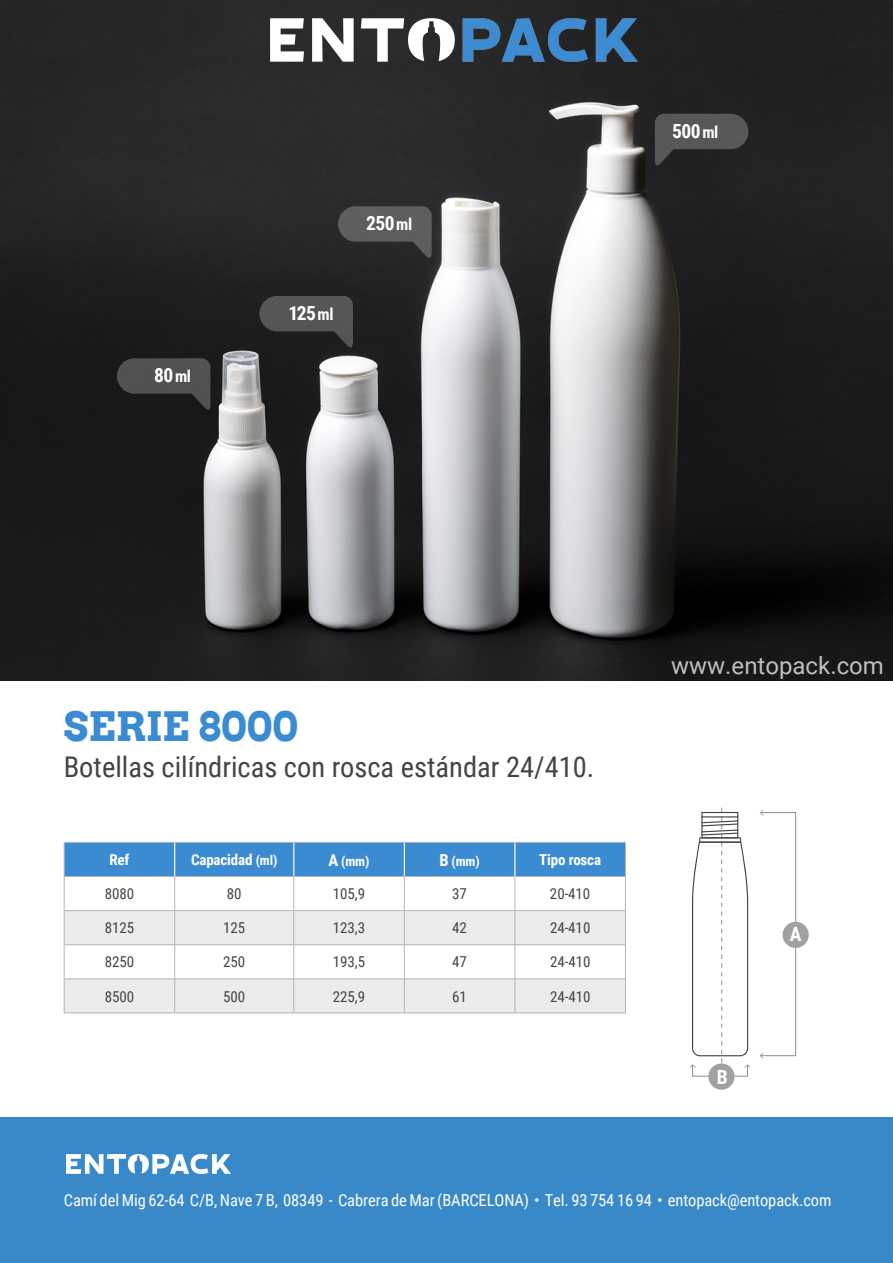
<style>
.page{position:relative;width:893px;height:1263px;background:#fff}
.page>*{position:absolute;margin:0;border:0;box-sizing:border-box;transform-origin:0 0}
.t1{font:700 40.5px "Arvo";color:#3a8bd2}
.t2{font:28.5px "Roboto Condensed";color:#444}
.t3{font:24px "Roboto";color:#bfbfbf}
.t4{font:700 19.65px "Roboto Condensed";color:#fff}
.t5{font:700 19.5px "Roboto Condensed";letter-spacing:-.03em;color:#fff}
.t6{font:16.5px "Roboto Condensed";letter-spacing:-.005em;color:#fff}
.t7{font:15px "Roboto Condensed";letter-spacing:-.005em;color:#444}
.t8{font:700 15px "Roboto Condensed";letter-spacing:-.01em;color:#fff}
.t9{font:700 13.5px "Roboto Condensed";color:#fff}
.s1{font-size:16.5px}
.s2{font-size:13.5px}
</style>
<div class="page">
<div style="left:65px;top:843px;width:560px;height:33px;background:#3a8bd2"></div>
<svg style="left:65px;top:911px;width:560px;height:101px;fill:#ececec"></svg>
<hr style="left:64px;top:842px;width:111px;height:1px;background:#b4b4b4">
<hr style="left:64px;top:843px;width:1px;height:33px;background:#b4b4b4">
<hr style="left:175px;top:842px;width:119px;height:1px;background:#b4b4b4">
<hr style="left:294px;top:842px;width:110px;height:1px;background:#b4b4b4">
<hr style="left:404px;top:842px;width:111px;height:1px;background:#b4b4b4">
<hr style="left:515px;top:842px;width:111px;height:1px;background:#b4b4b4">
<hr style="left:625px;top:843px;width:1px;height:33px;background:#b4b4b4">
<hr style="left:64px;top:876px;width:1px;height:35px;background:#b4b4b4">
<hr style="left:625px;top:876px;width:1px;height:35px;background:#b4b4b4">
<hr style="left:64px;top:911px;width:1px;height:34px;background:#b4b4b4">
<hr style="left:625px;top:911px;width:1px;height:34px;background:#b4b4b4">
<hr style="left:64px;top:945px;width:1px;height:34px;background:#b4b4b4">
<hr style="left:625px;top:945px;width:1px;height:34px;background:#b4b4b4">
<hr style="left:64px;top:979px;width:1px;height:33px;background:#b4b4b4">
<hr style="left:625px;top:979px;width:1px;height:33px;background:#b4b4b4">
<hr style="left:64px;top:1012px;width:111px;height:1px;background:#b4b4b4">
<hr style="left:175px;top:1012px;width:119px;height:1px;background:#b4b4b4">
<hr style="left:294px;top:1012px;width:110px;height:1px;background:#b4b4b4">
<hr style="left:404px;top:1012px;width:111px;height:1px;background:#b4b4b4">
<hr style="left:515px;top:1012px;width:111px;height:1px;background:#b4b4b4">
<hr style="left:294px;top:843px;width:1px;height:33px;background:#b4b4b4">
<hr style="left:515px;top:843px;width:1px;height:33px;background:#b4b4b4">
<hr style="left:65px;top:876px;width:110px;height:1px;background:#b4b4b4">
<hr style="left:175px;top:876px;width:119px;height:1px;background:#b4b4b4">
<hr style="left:174px;top:877px;width:1px;height:33px;background:#b4b4b4">
<hr style="left:294px;top:876px;width:110px;height:1px;background:#b4b4b4">
<hr style="left:294px;top:877px;width:1px;height:33px;background:#b4b4b4">
<hr style="left:404px;top:876px;width:111px;height:1px;background:#b4b4b4">
<hr style="left:404px;top:877px;width:1px;height:33px;background:#b4b4b4">
<hr style="left:515px;top:876px;width:110px;height:1px;background:#b4b4b4">
<hr style="left:515px;top:877px;width:1px;height:33px;background:#b4b4b4">
<hr style="left:65px;top:910px;width:110px;height:1px;background:#b4b4b4">
<hr style="left:175px;top:910px;width:119px;height:1px;background:#b4b4b4">
<hr style="left:174px;top:911px;width:1px;height:33px;background:#b4b4b4">
<hr style="left:294px;top:910px;width:110px;height:1px;background:#b4b4b4">
<hr style="left:294px;top:911px;width:1px;height:33px;background:#b4b4b4">
<hr style="left:404px;top:910px;width:111px;height:1px;background:#b4b4b4">
<hr style="left:404px;top:911px;width:1px;height:33px;background:#b4b4b4">
<hr style="left:515px;top:910px;width:110px;height:1px;background:#b4b4b4">
<hr style="left:515px;top:911px;width:1px;height:33px;background:#b4b4b4">
<hr style="left:65px;top:944px;width:110px;height:1px;background:#b4b4b4">
<hr style="left:175px;top:944px;width:119px;height:1px;background:#b4b4b4">
<hr style="left:174px;top:945px;width:1px;height:34px;background:#b4b4b4">
<hr style="left:294px;top:944px;width:110px;height:1px;background:#b4b4b4">
<hr style="left:294px;top:945px;width:1px;height:34px;background:#b4b4b4">
<hr style="left:404px;top:944px;width:111px;height:1px;background:#b4b4b4">
<hr style="left:404px;top:945px;width:1px;height:34px;background:#b4b4b4">
<hr style="left:515px;top:944px;width:110px;height:1px;background:#b4b4b4">
<hr style="left:515px;top:945px;width:1px;height:34px;background:#b4b4b4">
<hr style="left:65px;top:978px;width:110px;height:1px;background:#b4b4b4">
<hr style="left:175px;top:978px;width:119px;height:1px;background:#b4b4b4">
<hr style="left:174px;top:979px;width:1px;height:33px;background:#b4b4b4">
<hr style="left:294px;top:978px;width:110px;height:1px;background:#b4b4b4">
<hr style="left:294px;top:979px;width:1px;height:33px;background:#b4b4b4">
<hr style="left:404px;top:978px;width:111px;height:1px;background:#b4b4b4">
<hr style="left:404px;top:979px;width:1px;height:33px;background:#b4b4b4">
<hr style="left:515px;top:978px;width:110px;height:1px;background:#b4b4b4">
<hr style="left:515px;top:979px;width:1px;height:33px;background:#b4b4b4">
<hr style="left:174px;top:843px;width:1px;height:33px;background:#fff">
<hr style="left:293px;top:843px;width:1px;height:33px;background:#fff">
<hr style="left:404px;top:843px;width:1px;height:33px;background:#fff">
<hr style="left:514px;top:843px;width:1px;height:33px;background:#fff">
<img style="left:0;top:0;width:893px;height:680px">
<div style="left:760px;top:812px;width:36px;height:244px;border:1px solid #8f8f8f"></div>
<svg style="left:760px;top:809px;width:4px;height:7px"></svg>
<svg style="left:760px;top:1053px;width:4px;height:6px"></svg>
<div style="left:692px;top:1064px;width:56px;height:12px;border:1px solid #8f8f8f"></div>
<svg style="left:690px;top:808px;width:60px;height:260px"></svg>
<div style="left:782px;top:922px;width:27px;height:26px;background:#a1a1a1;border-radius:50%"></div>
<div style="left:708px;top:1063px;width:27px;height:27px;background:#a1a1a1;border-radius:50%"></div>
<svg style="left:117px;top:358px;width:93px;height:53px;background:#3e3e3e"></svg>
<svg style="left:259px;top:296px;width:94px;height:53px;background:#424242"></svg>
<svg style="left:338px;top:206px;width:94px;height:53px;background:#4b4b4c"></svg>
<svg style="left:655px;top:114px;width:93px;height:53px;background:#454547"></svg>
<div style="left:1px;top:1118px;width:892px;height:145px;background:#3989c9"></div>
<svg style="left:66px;top:1154px;width:165px;height:20px"></svg>
<img style="left:271px;top:18px;width:366px;height:43px">
<p class="t5" style="left:154px;top:361px;width:38px">80 <span class="s1">ml</span></p>
<p class="t5" style="left:288px;top:299px;width:47px">125 <span class="s1">ml</span></p>
<p class="t5" style="left:366px;top:209px;width:48px">250 <span class="s1">ml</span></p>
<p class="t5" style="left:672px;top:117px;width:48px">500 <span class="s1">ml</span></p>
<h1 class="t1" style="left:64px;top:701px;width:235px">SERIE 8000</h1>
<h2 class="t2" style="left:64px;top:747px;width:532px">Botellas cilíndricas con rosca estándar 24/410.</h2>
<p class="t8" style="left:109px;top:849px;width:22px">Ref</p>
<p class="t8" style="left:191px;top:849px;width:88px">Capacidad <span class="s2">(ml)</span></p>
<p class="t9" style="left:329px;top:851px;width:43px"><span class="s1">A</span> (mm)</p>
<p class="t9" style="left:439px;top:851px;width:42px"><span class="s1">B</span> (mm)</p>
<p class="t8" style="left:539px;top:849px;width:63px">Tipo rosca</p>
<p class="t7" style="left:105px;top:883px;width:31px">8080</p>
<p class="t7" style="left:227px;top:883px;width:16px">80</p>
<p class="t7" style="left:333px;top:883px;width:34px">105,9</p>
<p class="t7" style="left:452px;top:883px;width:16px">37</p>
<p class="t7" style="left:550px;top:883px;width:42px">20-410</p>
<p class="t7" style="left:105px;top:917px;width:31px">8125</p>
<p class="t7" style="left:223px;top:917px;width:24px">125</p>
<p class="t7" style="left:333px;top:917px;width:34px">123,3</p>
<p class="t7" style="left:452px;top:917px;width:16px">42</p>
<p class="t7" style="left:550px;top:917px;width:42px">24-410</p>
<p class="t7" style="left:105px;top:951px;width:31px">8250</p>
<p class="t7" style="left:223px;top:951px;width:24px">250</p>
<p class="t7" style="left:333px;top:951px;width:34px">193,5</p>
<p class="t7" style="left:452px;top:951px;width:16px">47</p>
<p class="t7" style="left:550px;top:951px;width:42px">24-410</p>
<p class="t7" style="left:105px;top:986px;width:31px">8500</p>
<p class="t7" style="left:223px;top:986px;width:24px">500</p>
<p class="t7" style="left:333px;top:986px;width:34px">225,9</p>
<p class="t7" style="left:452px;top:986px;width:16px">61</p>
<p class="t7" style="left:550px;top:986px;width:42px">24-410</p>
<h3 class="t3" style="left:671px;top:649px;width:214px">www.entopack.com</h3>
<p class="t4" style="left:717px;top:1063px;width:13px">B</p>
<p class="t4" style="left:790px;top:920px;width:13px">A</p>
<p class="t6" style="left:64px;top:1188px;width:769px">Camí del Mig 62-64 C/B, Nave 7 B, 08349 - Cabrera de Mar (BARCELONA) • Tel. 93 754 16 94 • entopack@entopack.com</p>
</div>
